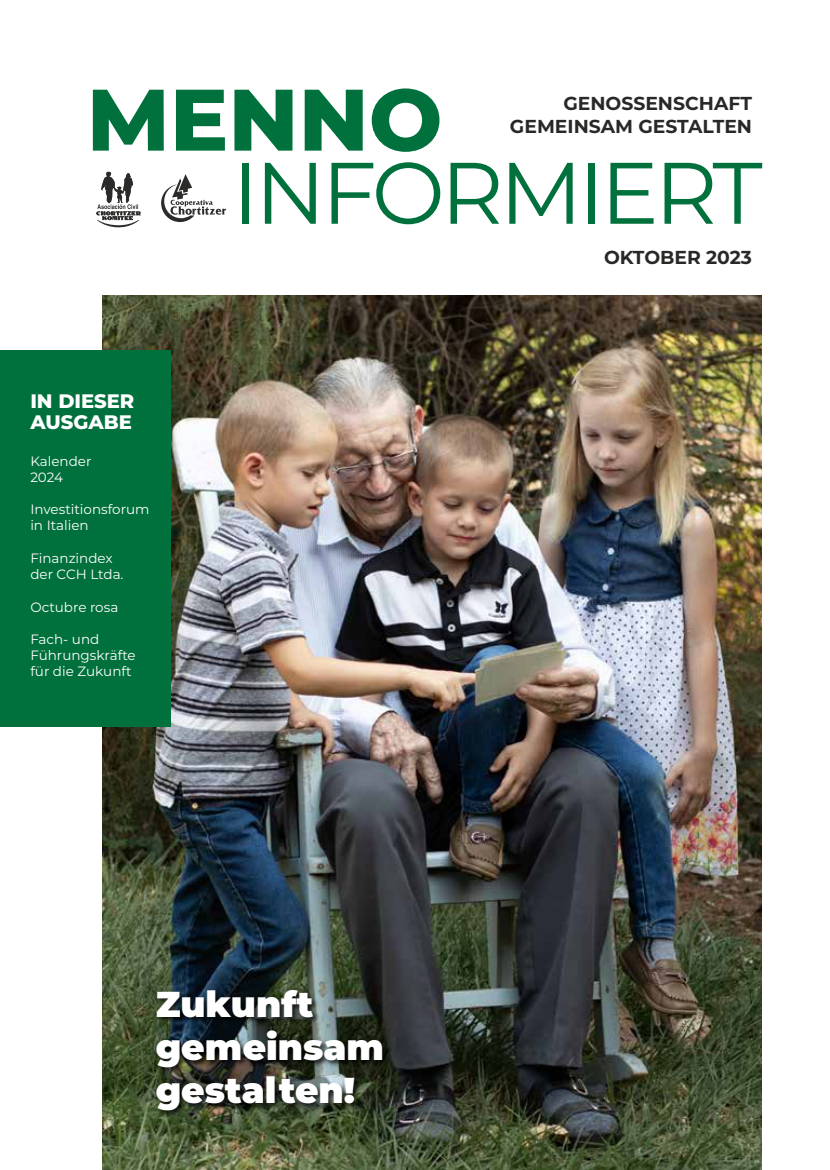
<style>
.page{position:relative;width:830px;height:1170px;background:#fff}
.page>*{position:absolute;margin:0;border:0;box-sizing:border-box;transform-origin:0 0}
.t1{font:800 88.8px "Montserrat";letter-spacing:-.025em;color:#006533}
.t2{font:87px "Montserrat";letter-spacing:-.05em;color:#00713c}
.t3{font:800 87px "Montserrat";color:#00713c}
.t4{font:900 36px/43.2px "Montserrat";color:#fff}
.t5{font:800 19.5px/21px "Montserrat";color:#fff}
.t6{font:700 18.75px/22.5px "Montserrat";color:#282827;text-align:right}
.t7{font:700 18px/24px "Montserrat";letter-spacing:.025em;color:#2b2b29;text-align:right}
.t8{font:800 18px/28px "Montserrat";letter-spacing:.01em;color:#fff}
.t9{font:13.5px/16.2px "Montserrat";color:#fff}
</style>
<div class="page">
<img style="left:102px;top:296px;width:659px;height:873px">
<svg style="left:96px;top:172px;width:45px;height:55px"></svg>
<svg style="left:161px;top:174px;width:65px;height:48px"></svg>
<div style="left:0;top:350px;width:171px;height:376px;background:#00713c"></div>
<div style="left:155px;top:988px;width:234px;height:129px;background:#000;opacity:.75"></div>
<h1 class="t1" style="left:87px;top:54px;width:355px">MENNO</h1>
<h2 class="t3" style="left:87px;top:56px;width:357px">MENNO</h2>
<h2 class="t2" style="left:233px;top:133px;width:531px">INFORMIERT</h2>
<h3 class="t7" style="left:511px;top:90px;width:242px">GENOSSENSCHAFT<br>GEMEINSAM GESTALTEN</h3>
<h3 class="t6" style="left:509px;top:91px;width:243px">GENOSSENSCHAFT<br>GEMEINSAM GESTALTEN</h3>
<h3 class="t5" style="left:30px;top:389px;width:105px">IN DIESER<br>AUSGABE</h3>
<p class="t9" style="left:30px;top:452px;width:63px">Kalender<br>2024</p>
<p class="t9" style="left:30px;top:501px;width:121px">Investitionsforum in Italien</p>
<p class="t9" style="left:30px;top:549px;width:95px">Finanzindex der CCH Ltda.</p>
<p class="t9" style="left:30px;top:598px;width:89px">Octubre rosa</p>
<p class="t9" style="left:30px;top:630px;width:107px">Fach- und<br>Führungskräfte für die Zukunft</p>
<h3 class="t8" style="left:22px;top:411px;width:99px">IN DIESER<br>AUSGABE</h3>
<h3 class="t4" style="left:156px;top:980px;width:230px">Zukunft gemeinsam gestalten!</h3>
<h3 class="t6" style="left:603px;top:245px;width:149px">OKTOBER 2023</h3>
<h3 class="t7" style="left:609px;top:245px;width:144px">FEBRUAR 2023</h3>
</div>
